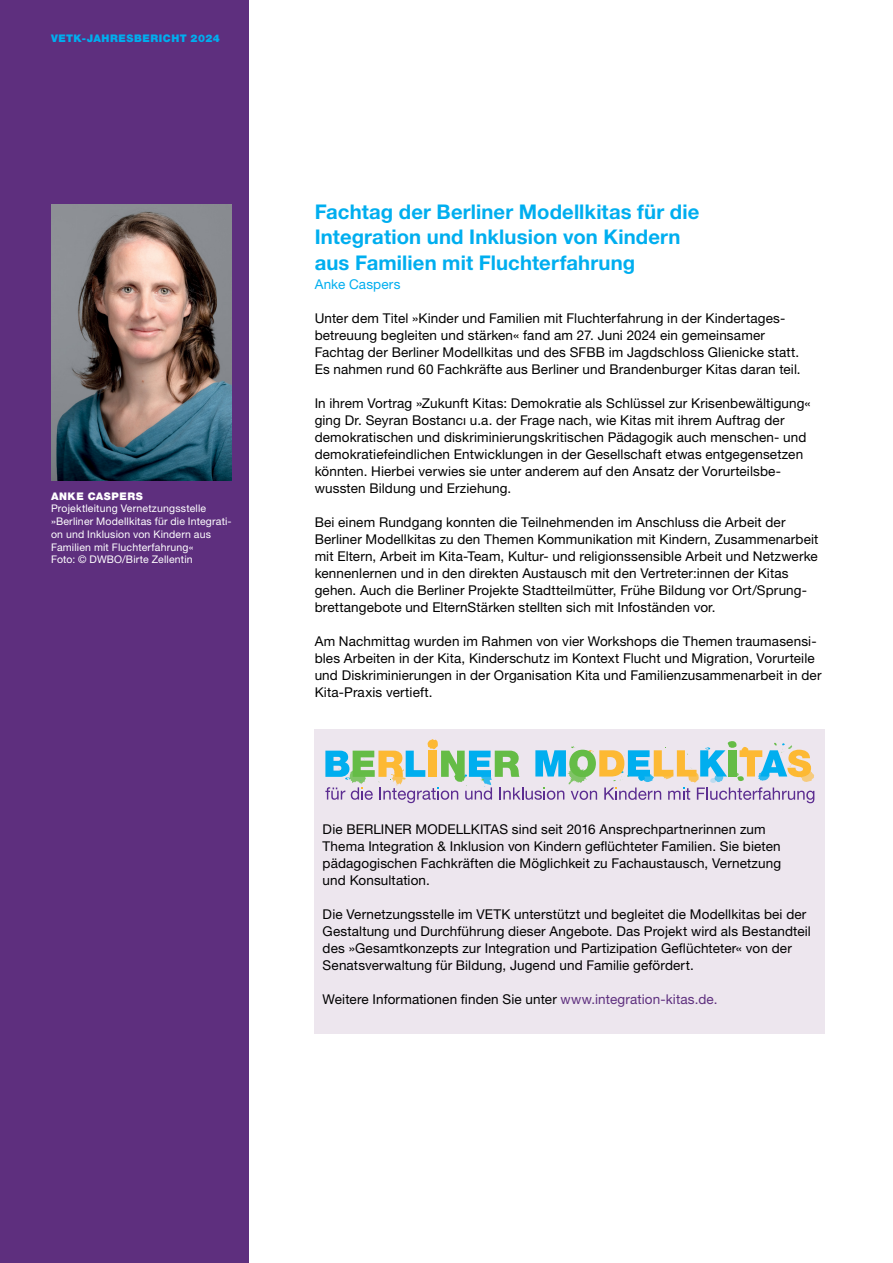
<style>
.page{position:relative;width:893px;height:1263px;background:#fff}
.page>*{position:absolute;margin:0;border:0;box-sizing:border-box;transform-origin:0 0}
.t1{font:700 20.25px/25.5px "Helvetica Neue LT Pro";letter-spacing:.005em;color:#00aeef}
.t2{font:13.5px/17px "Helvetica Neue LT Pro";letter-spacing:.01em;color:#000}
.t3{font:13.5px "Helvetica Neue LT Pro";letter-spacing:.01em;color:#00aeef}
.t4{font:10.5px/12.8px "Helvetica Neue LT Pro";letter-spacing:.015em;color:#fff}
.t5{font:900 10.5px "Helvetica Neue LT Pro";letter-spacing:.05em;color:#00aeef}
.t6{font:900 10.5px "Helvetica Neue LT Pro";letter-spacing:.05em;color:#fff}
.s1{color:#5e2f7e}
</style>
<div class="page">
<div style="left:0;top:0;width:249px;height:1263px;background:#5e2f7e"></div>
<img style="left:51px;top:204px;width:181px;height:276px">
<div style="left:314px;top:729px;width:510px;height:304px;background:#ede6ee"></div>
<svg style="left:325px;top:739px;width:489px;height:64px"></svg>
<p class="t5" style="left:51px;top:31px;width:170px">VETK-JAHRESBERICHT 2024</p>
<p class="t6" style="left:51px;top:489px;width:93px">ANKE CASPE RS</p>
<p class="t4" style="left:51px;top:502px;width:182px">Projektleitung Vernetzungsstelle »Berliner Modellkitas für die Integrati&shy;on und Inklusion von Kindern aus Familien mit Fluchterfahrung«<br>Foto: © DWBO/Birte Zellentin</p>
<h1 class="t1" style="left:315px;top:198px;width:386px">Fachtag der Berliner Modellkitas für die<br>Integration und Inklusion von Kindern aus Familien mit Fluchterfahrung</h1>
<p class="t3" style="left:315px;top:276px;width:87px">Anke Caspers</p>
<p class="t2" style="left:315px;top:310px;width:487px">Unter dem Titel »Kinder und Familien mit Fluchterfahrung in der Kindertages&shy;betreuung begleiten und stärken« fand am 27. Juni 2024 ein gemeinsamer Fachtag der Berliner Modellkitas und des SFBB im Jagdschloss Glienicke statt.<br>Es nahmen rund 60 Fachkräfte aus Berliner und Brandenburger Kitas daran teil.</p>
<p class="t2" style="left:315px;top:395px;width:498px">In ihrem Vortrag »Zukunft Kitas: Demokratie als Schlüssel zur Krisenbewältigung« ging Dr. Seyran Bostancı u.a. der Frage nach, wie Kitas mit ihrem Auftrag der demokratischen und diskriminierungskritischen Pädagogik auch menschen- und demokratiefeindlichen Entwicklungen in der Gesellschaft etwas entgegensetzen könnten. Hierbei verwies sie unter anderem auf den Ansatz der Vorurteilsbe&shy;wussten Bildung und Erziehung.</p>
<p class="t2" style="left:315px;top:514px;width:505px">Bei einem Rundgang konnten die Teilnehmenden im Anschluss die Arbeit der Berliner Modellkitas zu den Themen Kommunikation mit Kindern, Zusammenarbeit mit Eltern, Arbeit im Kita-Team, Kultur- und religionssensible Arbeit und Netzwerke kennenlernen und in den direkten Austausch mit den Vertreter:innen der Kitas gehen. Auch die Berliner Projekte Stadtteilmütter, Frühe Bildung vor Ort/Sprung&shy;brettangebote und ElternStärken stellten sich mit Infoständen vor.</p>
<p class="t2" style="left:315px;top:633px;width:508px">Am Nachmittag wurden im Rahmen von vier Workshops die Themen traumasensi&shy;bles Arbeiten in der Kita, Kinderschutz im Kontext Flucht und Migration, Vorurteile und Diskriminierungen in der Organisation Kita und Familienzusammenarbeit in der Kita-Praxis vertieft.</p>
<p class="t2" style="left:323px;top:820px;width:460px">Die BERLINER MODELLKITAS sind seit 2016 Ansprechpartnerinnen zum Thema Integration &amp; Inklusion von Kindern geflüchteter Familien. Sie bieten pädagogischen Fachkräften die Möglichkeit zu Fachaustausch, Vernetzung und Konsultation.</p>
<p class="t2" style="left:323px;top:905px;width:490px">Die Vernetzungsstelle im VETK unterstützt und begleitet die Modellkitas bei der Gestaltung und Durchführung dieser Angebote. Das Projekt wird als Bestandteil des »Gesamtkonzepts zur Integration und Partizipation Geflüchteter« von der Senatsverwaltung für Bildung, Jugend und Familie gefördert.</p>
<p class="t2" style="left:323px;top:990px;width:396px">Weitere Informationen finden Sie unter <span class="s1">www.integration-kitas.de.</span></p>
</div>
